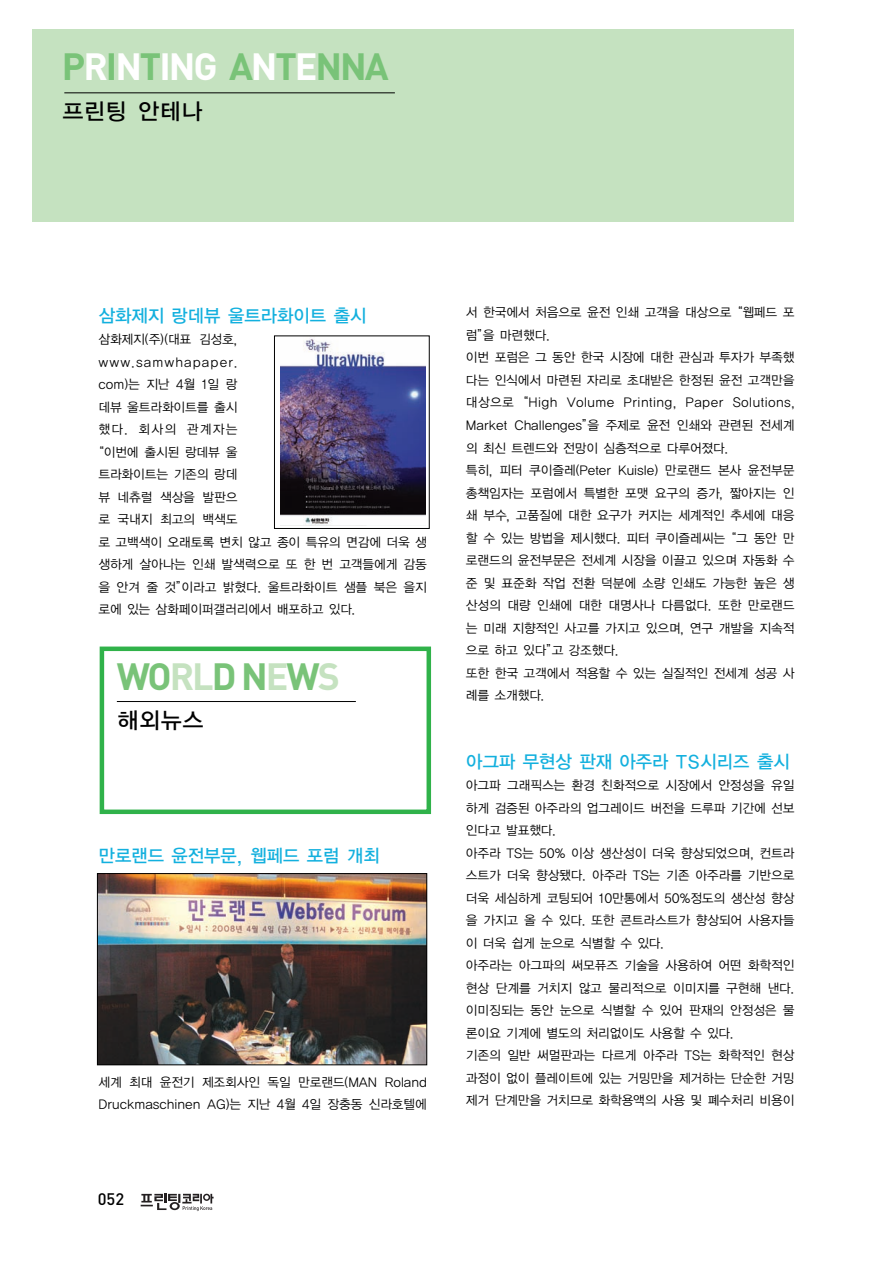
<style>
.page{position:relative;width:893px;height:1262px;background:#fff}
.page>*{position:absolute;margin:0;border:0;box-sizing:border-box;transform-origin:0 0}
.t1{font:700 37.5px "DIN";letter-spacing:-.055em;color:#79c378}
.t2{font:22.5px "YGO13";letter-spacing:-.035em;color:#000}
.t3{font:18px "YGO13";letter-spacing:-.075em;color:#13b0de}
.t4{font:500 16.5px "DIN";color:#000}
.t5{font:12.75px/22.5px "YGO12";letter-spacing:-.07em;color:#000}
.t6{font:12.75px "YGO12";letter-spacing:.035em;color:#000}
.s1{color:#fff}
.s2{color:#c5e2c0}
</style>
<div class="page">
<div style="left:33px;top:29px;width:760px;height:192px;background:#c5e2c0"></div>
<hr style="left:64px;top:93px;width:331px;height:1px;background:#000">
<svg style="left:141px;top:1193px;width:72px;height:18px"></svg>
<hr style="left:117px;top:701px;width:239px;height:1px;background:#000">
<div style="left:100px;top:646px;width:331px;height:168px;border:4px solid #30b24a"></div>
<img style="left:99px;top:875px;width:326px;height:188px">
<div style="left:97px;top:873px;width:330px;height:192px;border:1px solid #000"></div>
<img style="left:281px;top:339px;width:144px;height:186px">
<h1 class="t1" style="left:62px;top:53px;width:328px">P<span class="s1">R</span>I<span class="s1">N</span>T<span class="s1">ING</span> A<span class="s1">N</span>T<span class="s1">E</span>NNA</h1>
<h2 class="t2" style="left:62px;top:101px;width:143px">프린팅 안테나</h2>
<h3 class="t3" style="left:98px;top:307px;width:270px">삼화제지 랑데뷰 울트라화이트 출시</h3>
<p class="t5" style="left:98px;top:329px;width:141px">삼화제지(주)(대표 김성호,</p>
<p class="t6" style="left:98px;top:356px;width:141px">www.samwhapaper.</p>
<p class="t5" style="left:98px;top:374px;width:141px">com)는 지난 4월 1일 랑</p>
<p class="t5" style="left:98px;top:396px;width:141px">데뷰 울트라화이트를 출시</p>
<p class="t6" style="left:98px;top:423px;width:141px">했다. 회사의 관계자는</p>
<p class="t5" style="left:92px;top:441px;width:147px">“이번에 출시된 랑데뷰 울</p>
<p class="t5" style="left:98px;top:464px;width:141px">트라화이트는 기존의 랑데</p>
<p class="t5" style="left:98px;top:486px;width:141px">뷰 네츄럴 색상을 발판으</p>
<p class="t5" style="left:98px;top:509px;width:141px">로 국내지 최고의 백색도</p>
<p class="t5" style="left:98px;top:531px;width:331px">로 고백색이 오래토록 변치 않고 종이 특유의 면감에 더욱 생</p>
<p class="t5" style="left:98px;top:554px;width:331px">생하게 살아나는 인쇄 발색력으로 또 한 번 고객들에게 감동</p>
<p class="t5" style="left:98px;top:576px;width:331px">을 안겨 줄 것”이라고 밝혔다. 울트라화이트 샘플 북은 을지</p>
<p class="t5" style="left:98px;top:599px;width:259px">로에 있는 삼화페이퍼갤러리에서 배포하고 있다.</p>
<h1 class="t1" style="left:117px;top:663px;width:224px">WO<span class="s2">RL</span>D N<span class="s2">E</span>W<span class="s2">S</span></h1>
<h2 class="t2" style="left:117px;top:710px;width:89px">해외뉴스</h2>
<h3 class="t3" style="left:98px;top:847px;width:284px">만로랜드 윤전부문, 웹페드 포럼 개최</h3>
<p class="t5" style="left:98px;top:1071px;width:331px">세계 최대 윤전기 제조회사인 독일 만로랜드(MAN Roland<br>Druckmaschinen AG)는 지난 4월 4일 장충동 신라호텔에</p>
<p class="t4" style="left:98px;top:1193px;width:28px">052</p>
<p class="t5" style="left:465px;top:302px;width:331px">서 한국에서 처음으로 윤전 인쇄 고객을 대상으로“웹페드 포 럼”을 마련했다.<br>이번 포럼은 그 동안 한국 시장에 대한 관심과 투자가 부족했 다는 인식에서 마련된 자리로 초대받은 한정된 윤전 고객만을 대상으로 “High Volume Printing, Paper Solutions,<br>Market Challenges”을 주제로 윤전 인쇄와 관련된 전세계 의 최신 트렌드와 전망이 심층적으로 다루어졌다.<br>특히, 피터 쿠이즐레(Peter Kuisle) 만로랜드 본사 윤전부문 총책임자는 포럼에서 특별한 포맷 요구의 증가, 짧아지는 인 쇄 부수, 고품질에 대한 요구가 커지는 세계적인 추세에 대응 할 수 있는 방법을 제시했다. 피터 쿠이즐레씨는“그 동안 만 로랜드의 윤전부문은 전세계 시장을 이끌고 있으며 자동화 수 준 및 표준화 작업 전환 덕분에 소량 인쇄도 가능한 높은 생 산성의 대량 인쇄에 대한 대명사나 다름없다. 또한 만로랜드 는 미래 지향적인 사고를 가지고 있으며, 연구 개발을 지속적 으로 하고 있다”고 강조했다.<br>또한 한국 고객에서 적용할 수 있는 실질적인 전세계 성공 사 례를 소개했다.</p>
<h3 class="t3" style="left:465px;top:753px;width:326px">아그파 무현상 판재 아주라 TS시리즈 출시</h3>
<p class="t5" style="left:465px;top:775px;width:331px">아그파 그래픽스는 환경 친화적으로 시장에서 안정성을 유일 하게 검증된 아주라의 업그레이드 버전을 드루파 기간에 선보 인다고 발표했다.<br>아주라 TS는 50% 이상 생산성이 더욱 향상되었으며, 컨트라 스트가 더욱 향상됐다. 아주라 TS는 기존 아주라를 기반으로 더욱 세심하게 코팅되어 10만통에서 50%정도의 생산성 향상 을 가지고 올 수 있다. 또한 콘트라스트가 향상되어 사용자들 이 더욱 쉽게 눈으로 식별할 수 있다.<br>아주라는 아그파의 써모퓨즈 기술을 사용하여 어떤 화학적인 현상 단계를 거치지 않고 물리적으로 이미지를 구현해 낸다. 이미징되는 동안 눈으로 식별할 수 있어 판재의 안정성은 물 론이요 기계에 별도의 처리없이도 사용할 수 있다.<br>기존의 일반 써멀판과는 다르게 아주라 TS는 화학적인 현상 과정이 없이 플레이트에 있는 거밍만을 제거하는 단순한 거밍 제거 단계만을 거치므로 화학용액의 사용 및 폐수처리 비용이</p>
</div>
